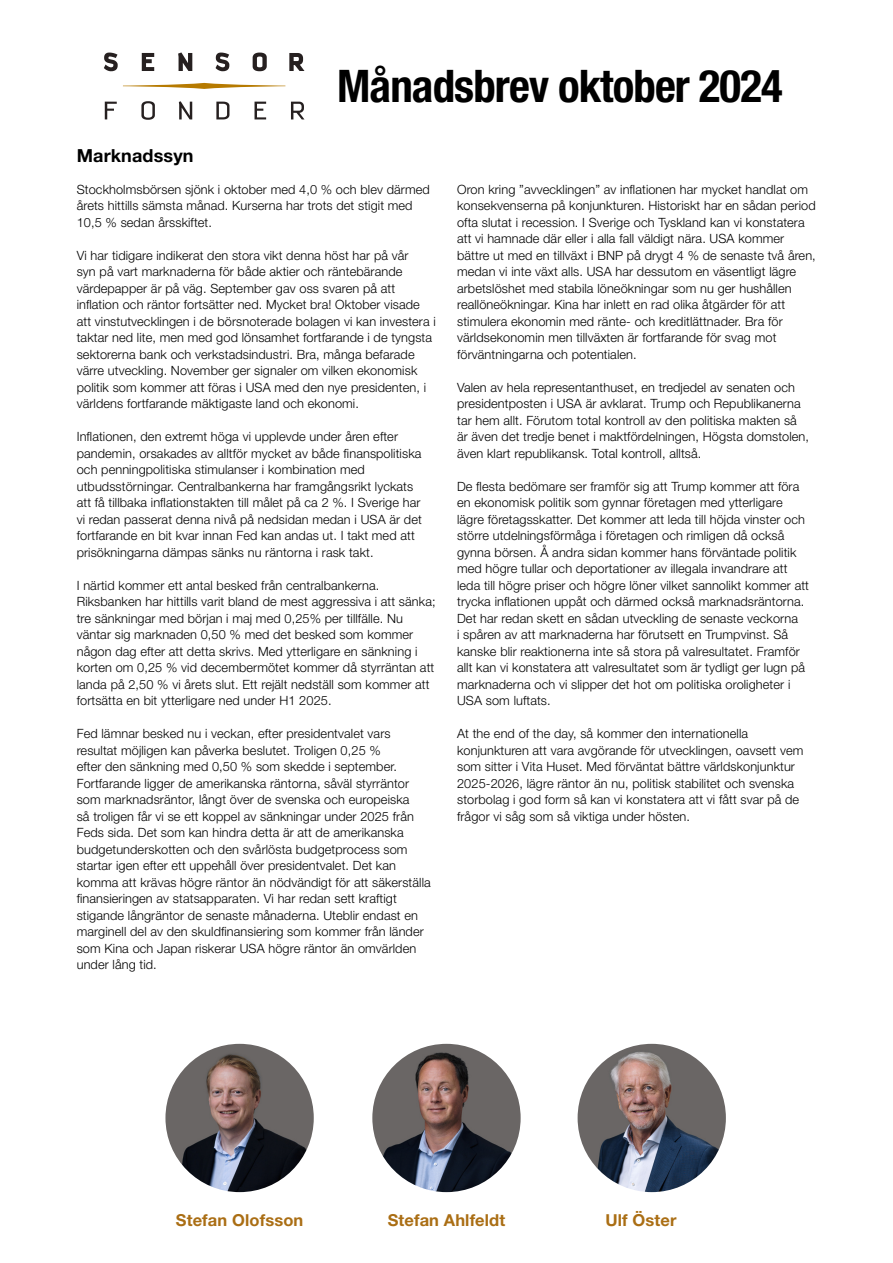
<style>
.page{position:relative;width:893px;height:1263px;background:#fff}
.page>*{position:absolute;margin:0;border:0;box-sizing:border-box;transform-origin:0 0}
.t1{font:700 condensed 45px "Helvetica Neue LT Std";letter-spacing:-.02em;color:#000}
.t2{font:700 18px "Helvetica Neue LT Std";letter-spacing:.01em;color:#000}
.t3{font:700 16.5px "Helvetica Neue LT Std";letter-spacing:.01em;color:#aa6e14}
.t4{font:300 12.75px/16.5px "Helvetica Neue LT Std";letter-spacing:.01em;color:#000}
</style>
<div class="page">
<img style="left:165px;top:1044px;width:149px;height:148px;border-radius:74px">
<img style="left:372px;top:1044px;width:149px;height:148px;border-radius:74px">
<img style="left:578px;top:1044px;width:148px;height:148px;border-radius:74px">
<svg style="left:104px;top:53px;width:14px;height:18px"></svg>
<svg style="left:142px;top:53px;width:12px;height:18px"></svg>
<svg style="left:178px;top:52px;width:14px;height:19px"></svg>
<svg style="left:216px;top:53px;width:13px;height:18px"></svg>
<svg style="left:253px;top:53px;width:14px;height:18px"></svg>
<svg style="left:289px;top:53px;width:15px;height:18px"></svg>
<svg style="left:105px;top:102px;width:12px;height:17px"></svg>
<svg style="left:141px;top:101px;width:14px;height:19px"></svg>
<svg style="left:179px;top:101px;width:13px;height:18px"></svg>
<svg style="left:255px;top:102px;width:11px;height:17px"></svg>
<svg style="left:291px;top:102px;width:13px;height:17px"></svg>
<svg style="left:123px;top:83px;width:162px;height:6px"></svg>
<svg style="left:216px;top:102px;width:13px;height:17px"></svg>
<h2 class="t2" style="left:77px;top:144px;width:118px">Marknadssyn</h2>
<h1 class="t1" style="left:337px;top:59px;width:447px">Månadsbrev oktober 2024</h1>
<p class="t4" style="left:77px;top:181px;width:354px">Stockholmsbörsen sjönk i oktober med 4,0 % och blev därmed årets hittills sämsta månad. Kurserna har trots det stigit med<br>10,5 % sedan årsskiftet.</p>
<p class="t4" style="left:77px;top:247px;width:360px">Vi har tidigare indikerat den stora vikt denna höst har på vår<br>syn på vart marknaderna för både aktier och räntebärande värdepapper är på väg. September gav oss svaren på att inflation och räntor fortsätter ned. Mycket bra! Oktober visade att vinstutvecklingen i de börsnoterade bolagen vi kan investera i taktar ned lite, men med god lönsamhet fortfarande i de tyngsta sektorerna bank och verkstadsindustri. Bra, många befarade värre utveckling. November ger signaler om vilken ekonomisk politik som kommer att föras i USA med den nye presidenten, i världens fortfarande mäktigaste land och ekonomi.</p>
<p class="t4" style="left:77px;top:428px;width:347px">Inflationen, den extremt höga vi upplevde under åren efter pandemin, orsakades av alltför mycket av både finanspolitiska och penningpolitiska stimulanser i kombination med utbudsstörningar. Centralbankerna har framgångsrikt lyckats att få tillbaka inflationstakten till målet på ca 2 %. I Sverige har vi redan passerat denna nivå på nedsidan medan i USA är det fortfarande en bit kvar innan Fed kan andas ut. I takt med att prisökningarna dämpas sänks nu räntorna i rask takt.</p>
<p class="t4" style="left:77px;top:577px;width:360px">I närtid kommer ett antal besked från centralbankerna.<br>Riksbanken har hittills varit bland de mest aggressiva i att sänka; tre sänkningar med början i maj med 0,25% per tillfälle. Nu väntar sig marknaden 0,50 % med det besked som kommer någon dag efter att detta skrivs. Med ytterligare en sänkning i korten om 0,25 % vid decembermötet kommer då styrräntan att landa på 2,50 % vi årets slut. Ett rejält nedställ som kommer att fortsätta en bit ytterligare ned under H1 2025.</p>
<p class="t4" style="left:77px;top:725px;width:355px">Fed lämnar besked nu i veckan, efter presidentvalet vars resultat möjligen kan påverka beslutet. Troligen 0,25 %<br>efter den sänkning med 0,50 % som skedde i september.<br>Fortfarande ligger de amerikanska räntorna, såväl styrräntor som marknadsräntor, långt över de svenska och europeiska<br>så troligen får vi se ett koppel av sänkningar under 2025 från Feds sida. Det som kan hindra detta är att de amerikanska budgetunderskotten och den svårlösta budgetprocess som startar igen efter ett uppehåll över presidentvalet. Det kan komma att krävas högre räntor än nödvändigt för att säkerställa finansieringen av statsapparaten. Vi har redan sett kraftigt stigande långräntor de senaste månaderna. Uteblir endast en marginell del av den skuldfinansiering som kommer från länder som Kina och Japan riskerar USA högre räntor än omvärlden under lång tid.</p>
<p class="t4" style="left:457px;top:181px;width:360px">Oron kring ”avvecklingen” av inflationen har mycket handlat om konsekvenserna på konjunkturen. Historiskt har en sådan period ofta slutat i recession. I Sverige och Tyskland kan vi konstatera att vi hamnade där eller i alla fall väldigt nära. USA kommer bättre ut med en tillväxt i BNP på drygt 4 % de senaste två åren, medan vi inte växt alls. USA har dessutom en väsentligt lägre arbetslöshet med stabila löneökningar som nu ger hushållen reallöneökningar. Kina har inlett en rad olika åtgärder för att stimulera ekonomin med ränte- och kreditlättnader. Bra för världsekonomin men tillväxten är fortfarande för svag mot förväntningarna och potentialen.</p>
<p class="t4" style="left:457px;top:379px;width:353px">Valen av hela representanthuset, en tredjedel av senaten och presidentposten i USA är avklarat. Trump och Republikanerna tar hem allt. Förutom total kontroll av den politiska makten så är även det tredje benet i maktfördelningen, Högsta domstolen, även klart republikansk. Total kontroll, alltså.</p>
<p class="t4" style="left:457px;top:478px;width:353px">De flesta bedömare ser framför sig att Trump kommer att föra en ekonomisk politik som gynnar företagen med ytterligare lägre företagsskatter. Det kommer att leda till höjda vinster och större utdelningsförmåga i företagen och rimligen då också gynna börsen. Å andra sidan kommer hans förväntade politik med högre tullar och deportationer av illegala invandrare att leda till högre priser och högre löner vilket sannolikt kommer att trycka inflationen uppåt och därmed också marknadsräntorna.<br>Det har redan skett en sådan utveckling de senaste veckorna<br>i spåren av att marknaderna har förutsett en Trumpvinst. Så kanske blir reaktionerna inte så stora på valresultatet. Framför allt kan vi konstatera att valresultatet som är tydligt ger lugn på marknaderna och vi slipper det hot om politiska oroligheter i USA som luftats.</p>
<p class="t4" style="left:457px;top:725px;width:348px">At the end of the day, så kommer den internationella konjunkturen att vara avgörande för utvecklingen, oavsett vem som sitter i Vita Huset. Med förväntat bättre världskonjunktur 2025-2026, lägre räntor än nu, politisk stabilitet och svenska storbolag i god form så kan vi konstatera att vi fått svar på de frågor vi såg som så viktiga under hösten.</p>
<p class="t3" style="left:176px;top:1210px;width:129px">Stefan Olofsson</p>
<p class="t3" style="left:388px;top:1210px;width:119px">Stefan Ahlfeldt</p>
<p class="t3" style="left:605px;top:1210px;width:73px">Ulf Öster</p>
</div>
